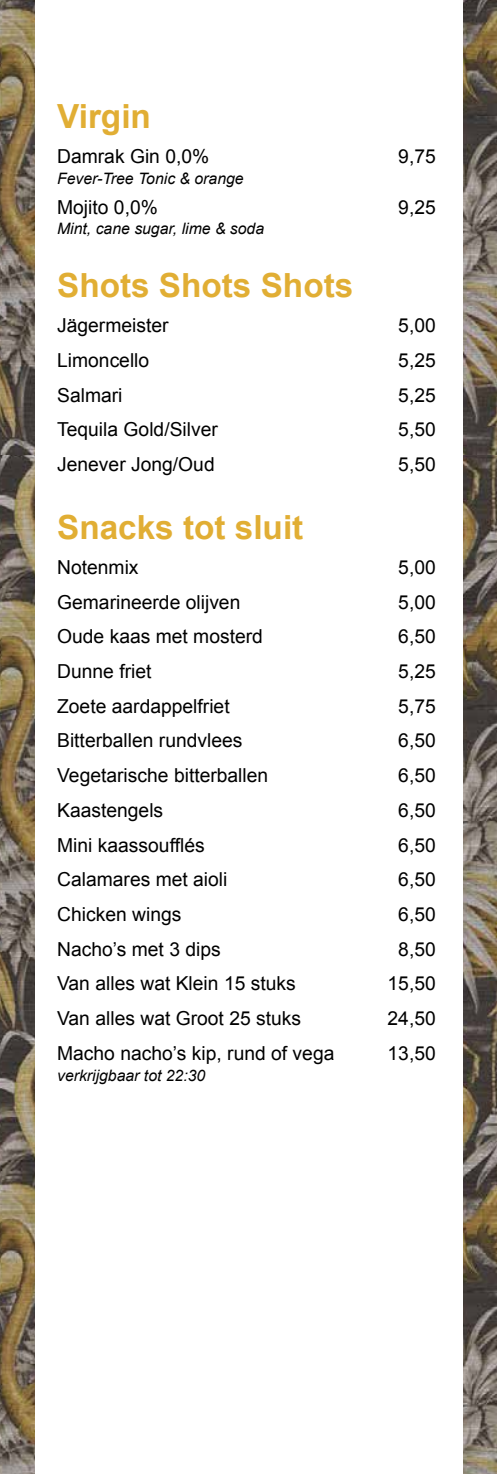
<style>
.page{position:relative;width:497px;height:1474px;background:#fff}
.page>*{position:absolute;margin:0;border:0;box-sizing:border-box;transform-origin:0 0}
.t1{font:700 33.25px "Arial";color:#e1ae34}
.t2{font:19.25px "Arial";color:#000}
.t3{font:italic 15.75px "Arial";color:#000}
</style>
<div class="page">
<img style="left:0;top:454px;width:496px;height:527px">
<img style="left:0;top:0;width:496px;height:454px">
<img style="left:0;top:981px;width:496px;height:492px">
<div style="left:35px;top:0;width:426px;height:1473px;background:#fff"></div>
<h1 class="t1" style="left:57px;top:95px;width:95px">Virgin</h1>
<p class="t2" style="left:57px;top:144px;width:153px">Damrak Gin 0,0%</p>
<p class="t2" style="left:398px;top:144px;width:39px">9,75</p>
<p class="t3" style="left:57px;top:168px;width:188px">Fever-Tree Tonic &amp; orange</p>
<p class="t2" style="left:57px;top:194px;width:102px">Mojito 0,0%</p>
<p class="t2" style="left:398px;top:194px;width:39px">9,25</p>
<p class="t3" style="left:57px;top:219px;width:208px">Mint, cane sugar, lime &amp; soda</p>
<h1 class="t1" style="left:57px;top:264px;width:297px">Shots Shots Shots</h1>
<p class="t2" style="left:57px;top:313px;width:113px">Jägermeister</p>
<p class="t2" style="left:398px;top:313px;width:39px">5,00</p>
<p class="t2" style="left:57px;top:347px;width:93px">Limoncello</p>
<p class="t2" style="left:398px;top:347px;width:39px">5,25</p>
<p class="t2" style="left:57px;top:382px;width:67px">Salmari</p>
<p class="t2" style="left:398px;top:382px;width:39px">5,25</p>
<p class="t2" style="left:57px;top:417px;width:162px">Tequila Gold/Silver</p>
<p class="t2" style="left:398px;top:417px;width:39px">5,50</p>
<p class="t2" style="left:57px;top:451px;width:159px">Jenever Jong/Oud</p>
<p class="t2" style="left:398px;top:451px;width:39px">5,50</p>
<h1 class="t1" style="left:57px;top:505px;width:247px">Snacks tot sluit</h1>
<p class="t2" style="left:57px;top:554px;width:83px">Notenmix</p>
<p class="t2" style="left:398px;top:554px;width:39px">5,00</p>
<p class="t2" style="left:57px;top:589px;width:184px">Gemarineerde olijven</p>
<p class="t2" style="left:398px;top:589px;width:39px">5,00</p>
<p class="t2" style="left:57px;top:624px;width:207px">Oude kaas met mosterd</p>
<p class="t2" style="left:398px;top:624px;width:39px">6,50</p>
<p class="t2" style="left:57px;top:658px;width:96px">Dunne friet</p>
<p class="t2" style="left:398px;top:658px;width:39px">5,25</p>
<p class="t2" style="left:57px;top:693px;width:174px">Zoete aardappelfriet</p>
<p class="t2" style="left:398px;top:693px;width:39px">5,75</p>
<p class="t2" style="left:57px;top:728px;width:187px">Bitterballen rundvlees</p>
<p class="t2" style="left:398px;top:728px;width:39px">6,50</p>
<p class="t2" style="left:57px;top:762px;width:212px">Vegetarische bitterballen</p>
<p class="t2" style="left:398px;top:762px;width:39px">6,50</p>
<p class="t2" style="left:57px;top:797px;width:107px">Kaastengels</p>
<p class="t2" style="left:398px;top:797px;width:39px">6,50</p>
<p class="t2" style="left:57px;top:832px;width:149px">Mini kaassoufflés</p>
<p class="t2" style="left:398px;top:832px;width:39px">6,50</p>
<p class="t2" style="left:57px;top:867px;width:172px">Calamares met aioli</p>
<p class="t2" style="left:398px;top:867px;width:39px">6,50</p>
<p class="t2" style="left:57px;top:901px;width:126px">Chicken wings</p>
<p class="t2" style="left:398px;top:901px;width:39px">6,50</p>
<p class="t2" style="left:57px;top:936px;width:165px">Nacho’s met 3 dips</p>
<p class="t2" style="left:398px;top:936px;width:39px">8,50</p>
<p class="t2" style="left:57px;top:971px;width:240px">Van alles wat Klein 15 stuks</p>
<p class="t2" style="left:387px;top:971px;width:50px">15,50</p>
<p class="t2" style="left:57px;top:1005px;width:245px">Van alles wat Groot 25 stuks</p>
<p class="t2" style="left:387px;top:1005px;width:50px">24,50</p>
<p class="t2" style="left:57px;top:1040px;width:278px">Macho nacho’s kip, rund of vega</p>
<p class="t2" style="left:387px;top:1040px;width:50px">13,50</p>
<p class="t3" style="left:57px;top:1064px;width:149px">verkrijgbaar tot 22:30</p>
</div>
